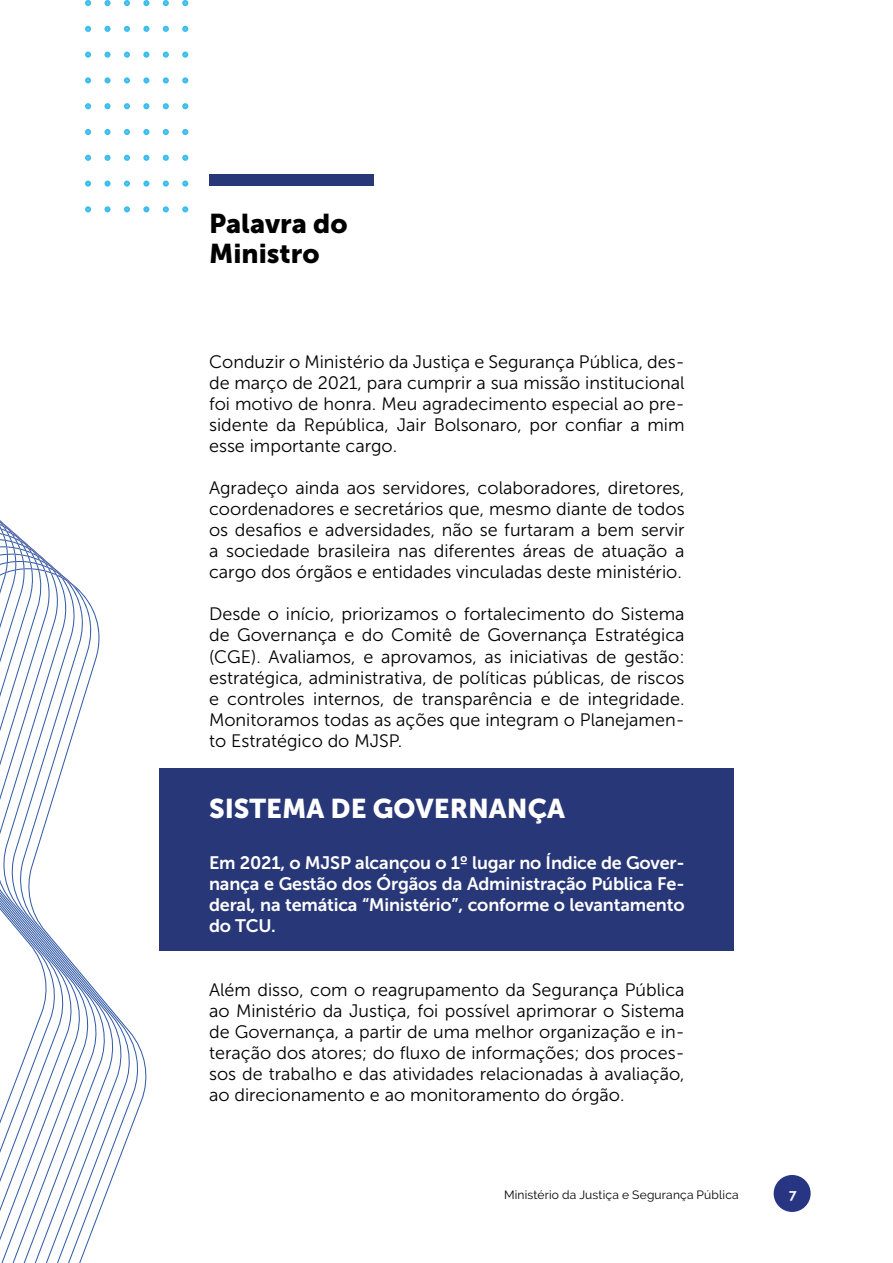
<style>
.page{position:relative;width:893px;height:1263px;background:#fff}
.page>*{position:absolute;margin:0;border:0;box-sizing:border-box;transform-origin:0 0}
.t1{font:27px "Museo Sans 900";color:#fff}
.t2{font:27px/30px "Museo Sans 900";color:#000}
.t3{font:18px/21px "Museo Sans 300";color:#000;text-align:justify}
.t4{font:18px/21px "Museo Sans 700";letter-spacing:-.01em;color:#fff;text-align:justify}
.t5{font:700 13.5px "Raleway";color:#fff}
.t6{font:12px "Raleway";letter-spacing:.015em;color:#000}
</style>
<div class="page">
<div style="left:774px;top:1175px;width:37px;height:37px;background:#283583;border-radius:50%"></div>
<div style="left:160px;top:767px;width:574px;height:183px;background:#283778"></div>
<svg style="left:109px;top:1006px;width:9px;height:181px"></svg>
<svg style="left:101px;top:997px;width:8px;height:211px"></svg>
<svg style="left:93px;top:609px;width:8px;height:620px"></svg>
<svg style="left:84px;top:595px;width:9px;height:658px"></svg>
<svg style="left:76px;top:587px;width:8px;height:676px"></svg>
<svg style="left:68px;top:580px;width:8px;height:683px"></svg>
<svg style="left:63px;top:575px;width:5px;height:675px"></svg>
<svg style="left:0;top:520px;width:63px;height:743px"></svg>
<svg style="left:85px;top:206px;width:6px;height:6px"></svg>
<svg style="left:85px;top:180px;width:6px;height:7px"></svg>
<svg style="left:85px;top:155px;width:6px;height:6px"></svg>
<svg style="left:85px;top:129px;width:6px;height:6px"></svg>
<svg style="left:85px;top:103px;width:6px;height:6px"></svg>
<svg style="left:85px;top:77px;width:6px;height:6px"></svg>
<svg style="left:85px;top:52px;width:6px;height:6px"></svg>
<svg style="left:85px;top:26px;width:6px;height:6px"></svg>
<svg style="left:85px;top:0;width:6px;height:6px"></svg>
<svg style="left:104px;top:206px;width:7px;height:6px"></svg>
<svg style="left:104px;top:180px;width:7px;height:7px"></svg>
<svg style="left:104px;top:155px;width:7px;height:6px"></svg>
<svg style="left:104px;top:129px;width:7px;height:6px"></svg>
<svg style="left:104px;top:103px;width:7px;height:6px"></svg>
<svg style="left:104px;top:77px;width:7px;height:6px"></svg>
<svg style="left:104px;top:52px;width:7px;height:6px"></svg>
<svg style="left:104px;top:26px;width:7px;height:6px"></svg>
<svg style="left:104px;top:0;width:7px;height:6px"></svg>
<svg style="left:124px;top:206px;width:6px;height:6px"></svg>
<svg style="left:124px;top:180px;width:6px;height:7px"></svg>
<svg style="left:124px;top:155px;width:6px;height:6px"></svg>
<svg style="left:124px;top:129px;width:6px;height:6px"></svg>
<svg style="left:124px;top:103px;width:6px;height:6px"></svg>
<svg style="left:124px;top:77px;width:6px;height:6px"></svg>
<svg style="left:124px;top:52px;width:6px;height:6px"></svg>
<svg style="left:124px;top:26px;width:6px;height:6px"></svg>
<svg style="left:124px;top:0;width:6px;height:6px"></svg>
<svg style="left:143px;top:206px;width:6px;height:6px"></svg>
<svg style="left:143px;top:180px;width:6px;height:7px"></svg>
<svg style="left:143px;top:155px;width:6px;height:6px"></svg>
<svg style="left:143px;top:129px;width:6px;height:6px"></svg>
<svg style="left:143px;top:103px;width:6px;height:6px"></svg>
<svg style="left:143px;top:77px;width:6px;height:6px"></svg>
<svg style="left:143px;top:52px;width:6px;height:6px"></svg>
<svg style="left:143px;top:26px;width:6px;height:6px"></svg>
<svg style="left:143px;top:0;width:6px;height:6px"></svg>
<svg style="left:163px;top:206px;width:6px;height:6px"></svg>
<svg style="left:163px;top:180px;width:6px;height:7px"></svg>
<svg style="left:163px;top:155px;width:6px;height:6px"></svg>
<svg style="left:163px;top:129px;width:6px;height:6px"></svg>
<svg style="left:163px;top:103px;width:6px;height:6px"></svg>
<svg style="left:163px;top:77px;width:6px;height:6px"></svg>
<svg style="left:163px;top:52px;width:6px;height:6px"></svg>
<svg style="left:163px;top:26px;width:6px;height:6px"></svg>
<svg style="left:163px;top:0;width:6px;height:6px"></svg>
<svg style="left:182px;top:206px;width:6px;height:6px"></svg>
<svg style="left:182px;top:180px;width:6px;height:7px"></svg>
<svg style="left:182px;top:155px;width:6px;height:6px"></svg>
<svg style="left:182px;top:129px;width:6px;height:6px"></svg>
<svg style="left:182px;top:103px;width:6px;height:6px"></svg>
<svg style="left:182px;top:77px;width:6px;height:6px"></svg>
<svg style="left:182px;top:52px;width:6px;height:6px"></svg>
<svg style="left:182px;top:26px;width:6px;height:6px"></svg>
<svg style="left:182px;top:0;width:6px;height:6px"></svg>
<div style="left:209px;top:175px;width:165px;height:11px;background:#283778"></div>
<h1 class="t2" style="left:209px;top:208px;width:140px">Palavra do<br>Ministro</h1>
<p class="t3" style="left:209px;top:352px;width:477px">Conduzir o Ministério da Justiça e Segurança Pública, des&shy;de março de 2021, para cumprir a sua missão institucional foi motivo de honra. Meu agradecimento especial ao pre&shy;sidente da República, Jair Bolsonaro, por confiar a mim esse importante cargo.</p>
<p class="t3" style="left:209px;top:478px;width:477px">Agradeço ainda aos servidores, colaboradores, diretores, coordenadores e secretários que, mesmo diante de todos os desafios e adversidades, não se furtaram a bem servir a sociedade brasileira nas diferentes áreas de atuação a cargo dos órgãos e entidades vinculadas deste ministério.</p>
<p class="t3" style="left:209px;top:604px;width:477px">Desde o início, priorizamos o fortalecimento do Sistema de Governança e do Comitê de Governança Estratégica (CGE). Avaliamos, e aprovamos, as iniciativas de gestão: estratégica, administrativa, de políticas públicas, de riscos e controles internos, de transparência e de integridade.<br>Monitoramos todas as ações que integram o Planejamen&shy;to Estratégico do MJSP.</p>
<h1 class="t1" style="left:209px;top:794px;width:357px">SISTEMA DE GOVERNANÇA</h1>
<p class="t4" style="left:209px;top:853px;width:477px">Em 2021, o MJSP alcançou o 1º lugar no Índice de Gover&shy;nança e Gestão dos Órgãos da Administração Pública Fe&shy;deral, na temática “Ministério”, conforme o levantamento do TCU.</p>
<p class="t3" style="left:209px;top:979px;width:477px">Além disso, com o reagrupamento da Segurança Pública ao Ministério da Justiça, foi possível aprimorar o Sistema de Governança, a partir de uma melhor organização e in&shy;teração dos atores; do fluxo de informações; dos proces&shy;sos de trabalho e das atividades relacionadas à avaliação, ao direcionamento e ao monitoramento do órgão.</p>
<p class="t6" style="left:504px;top:1188px;width:236px">Ministério da Justiça e Segurança Pública</p>
<p class="t5" style="left:789px;top:1186px;width:9px">7</p>
</div>
